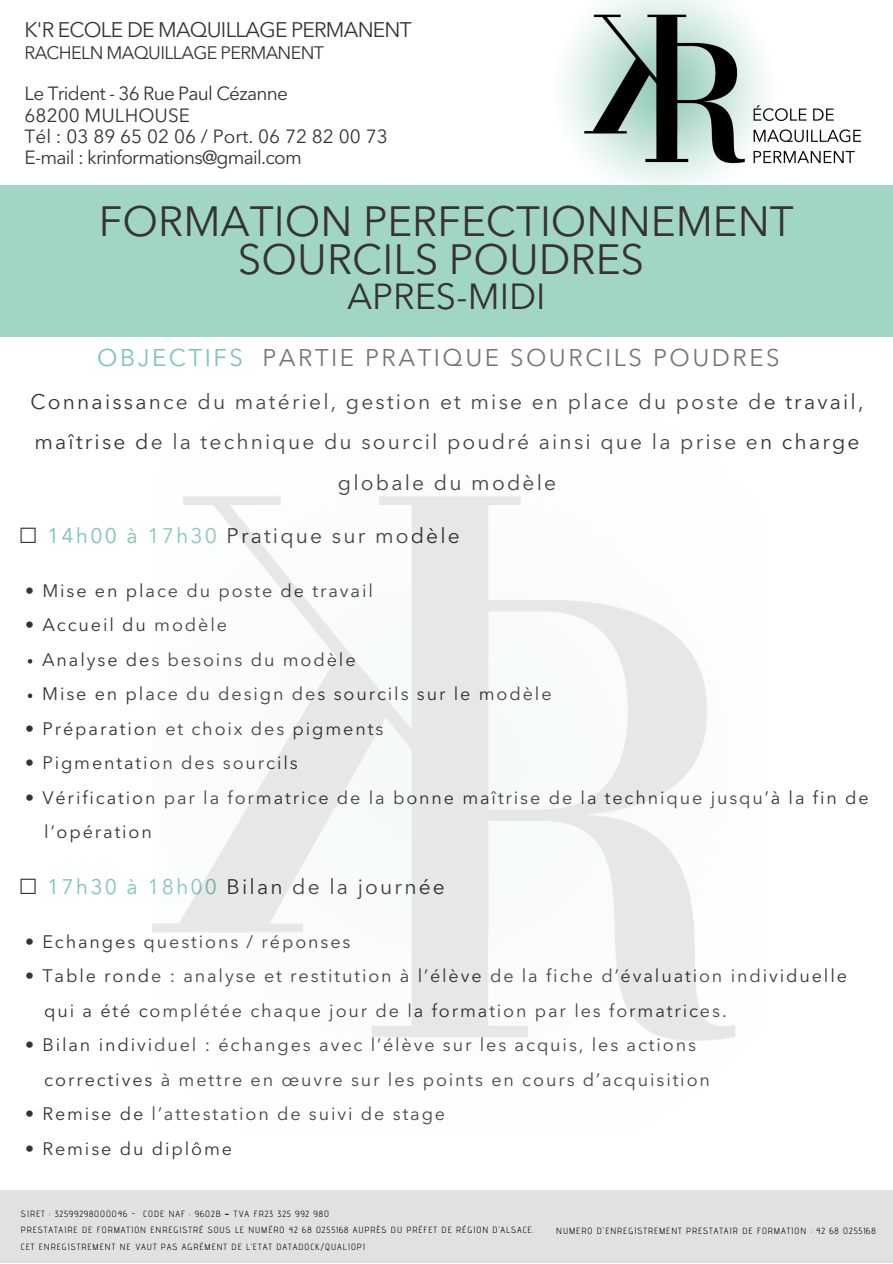
<style>
.page{position:relative;width:893px;height:1264px;background:#fff}
.page>*{position:absolute;margin:0;border:0;box-sizing:border-box;transform-origin:0 0}
.t1{font:42px "Avenir Next LT Pro";color:#373333}
.t2{font:36px "Avenir Next LT Pro";color:#373333}
.t3{font:24px "Avenir Next LT Pro";letter-spacing:.105em;color:#777475}
.t4{font:21px/40.5px "Avenir Next LT Pro";letter-spacing:.105em;color:#373333;text-align:center}
.t5{font:21px "Avenir Next LT Pro";letter-spacing:-.035em;color:#373333}
.t6{font:18.9px "Avenir Next LT Pro";letter-spacing:-.035em;color:#373333}
.t7{font:18.9px "Avenir Next LT Pro";letter-spacing:.005em;color:#373333}
.t8{font:18px "Avenir Next LT Pro";letter-spacing:.105em;color:#373333}
.t9{font:18px "Avenir Next LT Pro";letter-spacing:-.035em;color:#373333}
.t10{font:9px "Advent Pro";letter-spacing:.105em;color:#000}
.s1{color:#7bc5b1}
.s2{font-family:"DejaVu Sans"}
.s3{font-family:"Noto Sans Gurmukhi";font-weight:700}
</style>
<div class="page">
<div style="left:0;top:1190px;width:892px;height:72px;background:#e1e1e1"></div>
<img style="left:564px;top:0;width:298px;height:185px">
<div style="left:0;top:185px;width:892px;height:151px;background:#a1d6c7"></div>
<svg style="left:28px;top:659px;width:4px;height:4px"></svg>
<svg style="left:28px;top:693px;width:4px;height:5px"></svg>
<img style="left:152px;top:496px;width:583px;height:545px">
<p class="t5" style="left:25px;top:21px;width:388px">K'R ECOLE DE MAQUILLAGE PERMANENT</p>
<p class="t9" style="left:25px;top:45px;width:301px">RACHELN MAQUILLAGE PERMANENT</p>
<p class="t6" style="left:25px;top:86px;width:265px">Le Trident - 36 Rue Paul Cézanne</p>
<p class="t7" style="left:25px;top:107px;width:167px">68200 MULHOUSE</p>
<p class="t7" style="left:25px;top:129px;width:364px">Tél : 03 89 65 02 06 / Port. 06 72 82 00 73</p>
<p class="t6" style="left:25px;top:150px;width:279px">E-mail : krinformations@gmail.com</p>
<p class="t1" style="left:99px;top:204px;width:696px">FORMATION PERFECTIONNEMENT</p>
<p class="t1" style="left:238px;top:242px;width:408px">SOURCILS POUDRES</p>
<p class="t2" style="left:347px;top:281px;width:200px">APRES-MIDI</p>
<p class="t3" style="left:97px;top:348px;width:684px"><span class="s1">OBJECTIFS</span> PARTIE PRATIQUE SOURCILS POUDRES</p>
<p class="t4" style="left:31px;top:383px;width:834px">Connaissance du matériel, gestion et mise en place du poste de travail, maîtrise de la technique du sourcil poudré ainsi que la prise en charge globale du modèle</p>
<p class="t4" style="left:19px;top:517px;width:442px"><span class="s2">☐</span> <span class="s1">14h00 à 17h30</span> Pratique sur modèle</p>
<p class="t8" style="left:25px;top:583px;width:349px">• Mise en place du poste de travail</p>
<p class="t8" style="left:25px;top:617px;width:203px">• Accueil du modèle</p>
<p class="t8" style="left:42px;top:652px;width:315px">Analyse des besoins du modèle</p>
<p class="t8" style="left:42px;top:686px;width:511px">Mise en place du design des sourcils sur le modèle</p>
<p class="t8" style="left:25px;top:721px;width:359px">• Préparation et choix des pigments</p>
<p class="t8" style="left:25px;top:755px;width:274px">• Pigmentation des sourcils</p>
<p class="t8" style="left:25px;top:790px;width:845px">• Vérification par la formatrice de la bonne maîtrise de la technique jusqu’à la fin de</p>
<p class="t8" style="left:44px;top:824px;width:109px">l’opération</p>
<p class="t4" style="left:19px;top:868px;width:427px"><span class="s2">☐</span> <span class="s1">17h30 à 18h00</span> Bilan de la journée</p>
<p class="t8" style="left:25px;top:934px;width:327px">• Echanges questions / réponses</p>
<p class="t8" style="left:25px;top:968px;width:823px">• Table ronde : analyse et restitution à l’élève de la fiche d’évaluation individuelle</p>
<p class="t8" style="left:44px;top:1003px;width:684px">qui a été complétée chaque jour de la formation par les formatrices.</p>
<p class="t8" style="left:25px;top:1037px;width:672px">• Bilan individuel : échanges avec l’élève sur les acquis, les actions</p>
<p class="t8" style="left:44px;top:1072px;width:667px">correctives à mettre en œuvre sur les points en cours d’acquisition</p>
<p class="t8" style="left:25px;top:1106px;width:421px">• Remise de l’attestation de suivi de stage</p>
<p class="t8" style="left:25px;top:1140px;width:208px">• Remise du diplôme</p>
<p class="t10" style="left:21px;top:1207px;width:309px">SIRET : 32599298000046 - CODE NAF : 9602B <span class="s3">–</span> TVA FR23 325 992 980</p>
<p class="t10" style="left:21px;top:1224px;width:514px">PRESTATAIRE DE FORMATION ENREGISTRÉ SOUS LE NUMÉRO 42 68 0255168 AUPRÈS DU PRÉFET DE RÉGION D’ALSACE.</p>
<p class="t10" style="left:21px;top:1241px;width:345px">CET ENREGISTREMENT NE VAUT PAS AGRÉMENT DE L’ETAT DATADOCK/QUALIOPI</p>
<p class="t10" style="left:556px;top:1225px;width:321px">NUMERO D'ENREGISTREMENT PRESTATAIR DE FORMATION : 42 68 0255168</p>
</div>
